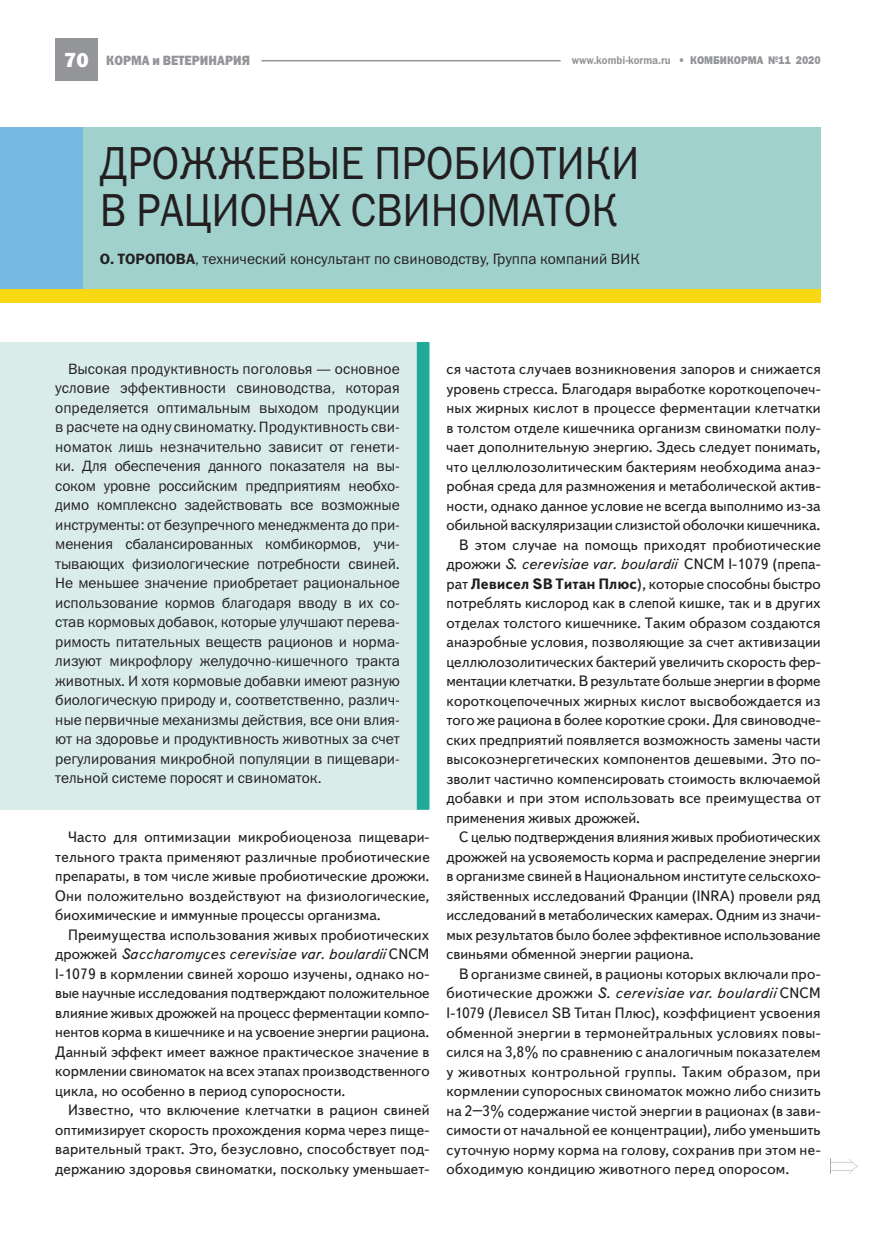
<style>
.page{position:relative;width:893px;height:1234px;background:#fff}
.page>*{position:absolute;margin:0;border:0;box-sizing:border-box;transform-origin:0 0}
.Zagolovok{font:46.5px "Franklin Gothic Book C";color:#231f20;scale:.9 1}
.t1{font:800 21px "Franklin Gothic";color:#fff}
.Osnovnoy_text-10-13{font:15px/19.5px "Text Book C";letter-spacing:.005em;color:#231f20;text-align:justify}
.Vstavka_10-13{font:15px/19.5px "Franklin Gothic Book C";letter-spacing:-.005em;color:#231f20;text-align:justify}
.Autor{font:15px "Franklin Gothic Book C";color:#231f20}
.Zagolovok-2{font:13.5px "Franklin Gothic Heavy C";color:#939598;scale:.9 1}
.Zagolovok-3{font:11.25px "Franklin Gothic Demi C";color:#939598;scale:.9 1}
.Zagolovok-4{font:11.25px "Franklin Gothic Heavy C";color:#939598;scale:.9 1}
.s1{font-family:"Franklin Gothic Heavy C"}
.s2{font-family:"Franklin Gothic Demi C"}
.s3{font-style:italic}
.s4{font-weight:700}
</style>
<div class="page">
<div style="left:55px;top:39px;width:43px;height:42px;background:#939598"></div>
<hr style="left:261px;top:60px;width:300px;height:1px;background:#939598">
<div style="left:0;top:342px;width:427px;height:467px;background:#d9ecea"></div>
<div style="left:0;top:128px;width:821px;height:175px;background:#a0d1cc"></div>
<div style="left:0;top:128px;width:83px;height:174px;background:#76b9e2"></div>
<div style="left:0;top:289px;width:821px;height:14px;background:#f7d813"></div>
<div style="left:417px;top:342px;width:12px;height:467px;background:#1fa999"></div>
<svg style="left:830px;top:1158px;width:28px;height:16px"></svg>
<p class="t1" style="left:64px;top:46px;width:26px">70</p>
<p class="Zagolovok-2" style="left:106px;top:53px;width:161px">корма и ВЕТЕРИНАРИЯ</p>
<p class="Zagolovok-3" style="left:572px;top:54px;width:141px">www.kombi-korma.ru <span class="s1">• КОМ</span></p>
<p class="Zagolovok-4" style="left:713px;top:54px;width:25px">БИКОРМА</p>
<p class="Zagolovok-4" style="left:768px;top:54px;width:60px">№11 2020</p>
<p class="Zagolovok" style="left:100px;top:138px;width:601px">ДРОЖЖЕВЫЕ ПРОБИОТИКИ</p>
<p class="Zagolovok" style="left:100px;top:184px;width:577px">В РАЦИОНАХ СВИНОМАТОК</p>
<p class="Autor" style="left:100px;top:251px;width:541px"><span class="s2">О. ТОРОПОВА</span>, технический консультант по свиноводству, Группа компаний ВИК</p>
<p class="Vstavka_10-13" style="left:55px;top:358px;width:346px;text-indent:13px">Высокая продуктивность поголовья — основное условие эффективности свиноводства, которая определяется оптимальным выходом продукции</p>
<p class="Vstavka_10-13" style="left:55px;top:417px;width:346px">в расчете на одну свиноматку. Продуктивность сви&shy;номаток лишь незначительно зависит от генети-</p>
<p class="Vstavka_10-13" style="left:55px;top:456px;width:346px">ки. Для обеспечения данного показателя на вы&shy;соком уровне российским предприятиям необхо&shy;димо комплексно задействовать все возможные инструменты: от безупречного менеджмента до при-</p>
<p class="Vstavka_10-13" style="left:55px;top:534px;width:346px">менения сбалансированных комбикормов, учи&shy;тывающих физиологические потребности свиней.</p>
<p class="Vstavka_10-13" style="left:55px;top:573px;width:346px">Не меньшее значение приобретает рациональное использование кормов благодаря вводу в их со&shy;став кормовых добавок, которые улучшают перева&shy;римость питательных веществ рационов и норма&shy;лизуют микрофлору желудочно-кишечного тракта животных. И хотя кормовые добавки имеют разную биологическую природу и, соответственно, различ&shy;ные первичные механизмы действия, все они влия&shy;ют на здоровье и продуктивность животных за счет регулирования микробной популяции в пищевари&shy;тельной системе поросят и свиноматок.</p>
<p class="Osnovnoy_text-10-13" style="left:55px;top:827px;width:376px;text-indent:13px">Часто для оптимизации микробиоценоза пищевари&shy;тельного тракта применяют различные пробиотические препараты, в том числе живые пробиотические дрожжи.<br>Они положительно воздействуют на физиологические, биохимические и иммунные процессы организма.</p>
<p class="Osnovnoy_text-10-13" style="left:55px;top:924px;width:376px;text-indent:13px">Преимущества использования живых пробиотических дрожжей <span class="s3">Saccharomyces cerevisiae var. boulardii</span> CNCM I-1079 в кормлении свиней хорошо изучены, однако но&shy;вые научные исследования подтверждают положительное влияние живых дрожжей на процесс ферментации компо&shy;нентов корма в кишечнике и на усвоение энергии рациона.<br>Данный эффект имеет важное практическое значение в кормлении свиноматок на всех этапах производственного цикла, но особенно в период супоросности.</p>
<p class="Osnovnoy_text-10-13" style="left:55px;top:1100px;width:376px;text-indent:13px">Известно, что включение клетчатки в рацион свиней оптимизирует скорость прохождения корма через пище&shy;варительный тракт. Это, безусловно, способствует под&shy;держанию здоровья свиноматки, поскольку уменьшает-</p>
<p class="Osnovnoy_text-10-13" style="left:446px;top:359px;width:376px">ся частота случаев возникновения запоров и снижается уровень стресса. Благодаря выработке короткоцепочеч&shy;ных жирных кислот в процессе ферментации клетчатки</p>
<p class="Osnovnoy_text-10-13" style="left:446px;top:418px;width:376px">в толстом отделе кишечника организм свиноматки полу&shy;чает дополнительную энергию. Здесь следует понимать, что целлюлозолитическим бактериям необходима анаэ&shy;робная среда для размножения и метаболической актив&shy;ности, однако данное условие не всегда выполнимо из-за обильной васкуляризации слизистой оболочки кишечника.</p>
<p class="Osnovnoy_text-10-13" style="left:446px;top:535px;width:376px;text-indent:13px">В этом случае на помощь приходят пробиотические дрожжи <span class="s3">S. cerevisiae var. boulardii</span> CNCM I-1079 (препа&shy;рат <span class="s4">Левисел SB Титан Плюс</span>), которые способны быстро потреблять кислород как в слепой кишке, так и в других отделах толстого кишечнике. Таким образом создаются анаэробные условия, позволяющие за счет активизации целлюлозолитических бактерий увеличить скорость фер&shy;ментации клетчатки. В результате больше энергии в форме короткоцепочечных жирных кислот высвобождается из того же рациона в более короткие сроки. Для свиноводче&shy;ских предприятий появляется возможность замены части высокоэнергетических компонентов дешевыми. Это по&shy;зволит частично компенсировать стоимость включаемой добавки и при этом использовать все преимущества от применения живых дрожжей.</p>
<p class="Osnovnoy_text-10-13" style="left:446px;top:827px;width:376px;text-indent:13px">С целью подтверждения влияния живых пробиотических дрожжей на усвояемость корма и распределение энергии в организме свиней в Национальном институте сельскохо&shy;зяйственных исследований Франции (INRA) провели ряд исследований в метаболических камерах. Одним из значи&shy;мых результатов было более эффективное использование свиньями обменной энергии рациона.</p>
<p class="Osnovnoy_text-10-13" style="left:446px;top:964px;width:376px;text-indent:13px">В организме свиней, в рационы которых включали про&shy;биотические дрожжи <span class="s3">S. cerevisiae var. boulardii</span> CNCM I-1079 (Левисел SB Титан Плюс), коэффициент усвоения обменной энергии в термонейтральных условиях повы&shy;сился на 3,8% по сравнению с аналогичным показателем у животных контрольной группы. Таким образом, при кормлении супоросных свиноматок можно либо снизить на 2–3% содержание чистой энергии в рационах (в зави&shy;симости от начальной ее концентрации), либо уменьшить суточную норму корма на голову, сохранив при этом не&shy;обходимую кондицию животного перед опоросом.</p>
</div>
